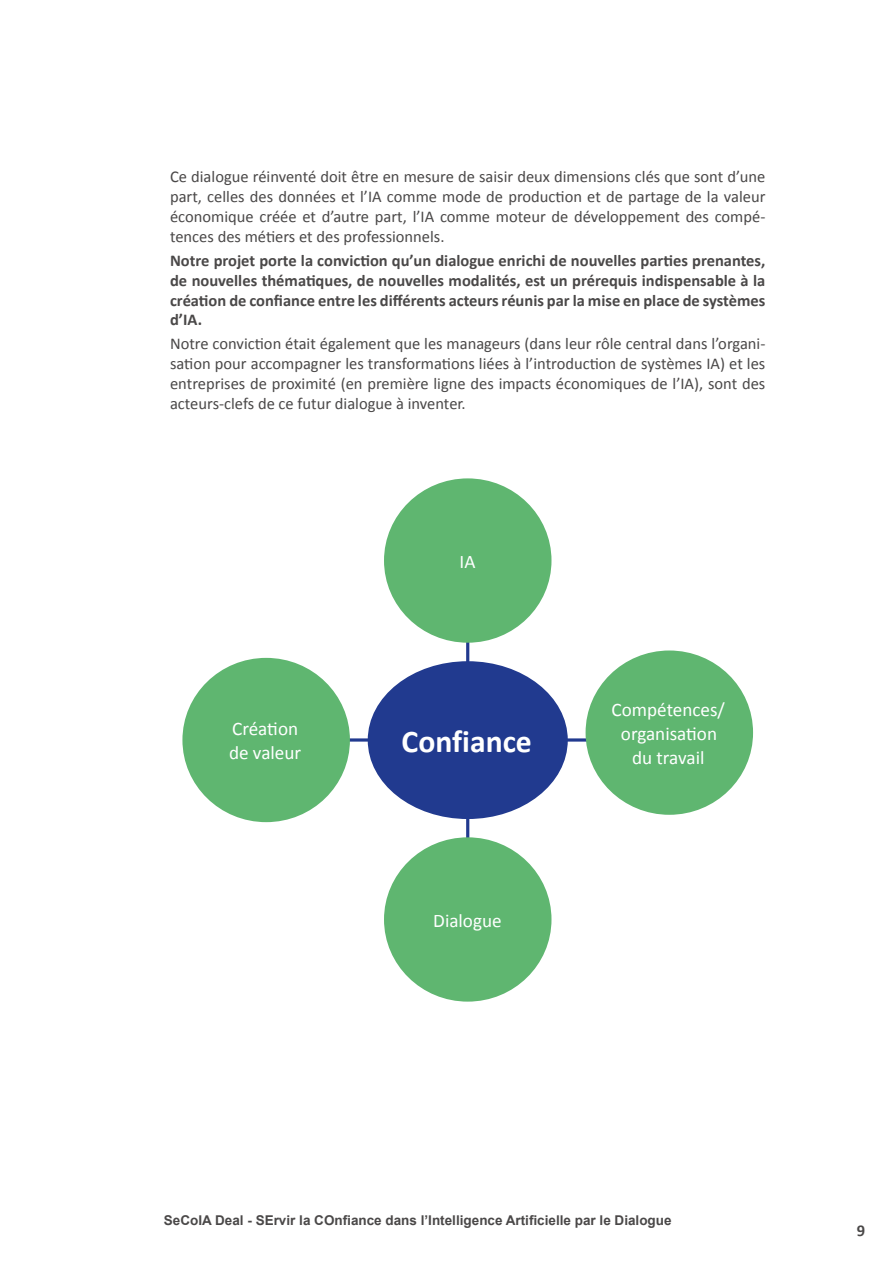
<style>
.page{position:relative;width:893px;height:1263px;background:#fff}
.page>*{position:absolute;margin:0;border:0;box-sizing:border-box;transform-origin:0 0}
.t1{font:700 31.65px "Calibri";color:#fff}
.t2{font:19.2px/24px "Calibri";color:#fff;text-align:center}
.t3{font:16.5px/19.8px "Calibri";color:#4a4848;text-align:justify}
.t4{font:700 16.5px/19.8px "Calibri";color:#4a4848;text-align:justify}
.t5{font:700 13.5px "Arial";color:#4a4848}
</style>
<div class="page">
<svg style="left:350px;top:738px;width:236px;height:4px"></svg>
<hr style="left:466px;top:602px;width:3px;height:257px;background:#213a8f">
<div style="left:368px;top:661px;width:200px;height:158px;background:#213a8f;border-radius:50%"></div>
<div style="left:586px;top:650px;width:167px;height:165px;background:#5fb670;border-radius:50%"></div>
<div style="left:384px;top:478px;width:167px;height:165px;background:#5fb670;border-radius:50%"></div>
<div style="left:182px;top:658px;width:168px;height:164px;background:#5fb670;border-radius:50%"></div>
<div style="left:384px;top:837px;width:167px;height:164px;background:#5fb670;border-radius:50%"></div>
<p class="t3" style="left:170px;top:166px;width:597px">Ce dialogue réinventé doit être en mesure de saisir deux dimensions clés que sont d’une part, celles des données et l’IA comme mode de production et de partage de la valeur économique créée et d’autre part, l’IA comme moteur de développement des compé&shy;tences des métiers et des professionnels.</p>
<p class="t4" style="left:170px;top:250px;width:597px">Notre projet porte la conviction qu’un dialogue enrichi de nouvelles parties prenantes, de nouvelles thématiques, de nouvelles modalités, est un prérequis indispensable à la création de confiance entre les différents acteurs réunis par la mise en place de systèmes d’IA.</p>
<p class="t3" style="left:170px;top:333px;width:597px">Notre conviction était également que les manageurs (dans leur rôle central dans l’organi&shy;sation pour accompagner les transformations liées à l’introduction de systèmes IA) et les entreprises de proximité (en première ligne des impacts économiques de l’IA), sont des acteurs-clefs de ce futur dialogue à inventer.</p>
<p class="t2" style="left:229px;top:716px;width:74px;text-align:left">Création de valeur</p>
<p class="t2" style="left:459px;top:548px;width:17px">IA</p>
<h1 class="t1" style="left:402px;top:719px;width:132px">Confiance</h1>
<p class="t2" style="left:433px;top:907px;width:70px">Dialogue</p>
<p class="t2" style="left:611px;top:697px;width:115px">Compétences/ organisation du travail</p>
<p class="t5" style="left:164px;top:1211px;width:509px">SeCoIA Deal - SErvir la COnfiance dans l’Intelligence Artificielle par le Dialogue</p>
<p class="t4" style="left:857px;top:1220px;width:10px">9</p>
</div>
